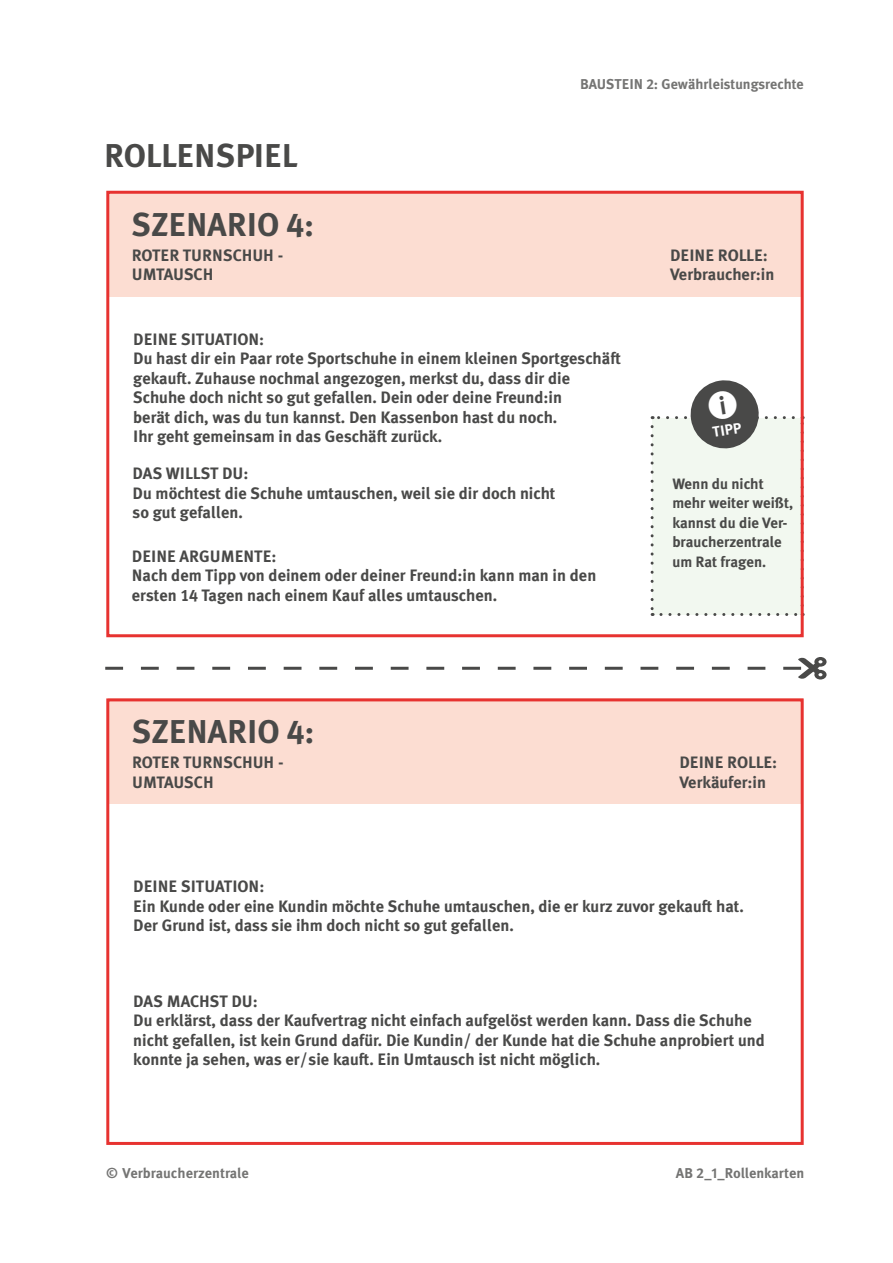
<style>
.page{position:relative;width:893px;height:1263px;background:#fff}
.page>*{position:absolute;margin:0;border:0;box-sizing:border-box;transform-origin:0 0}
.t1{font:700 33px "Meta Plus";color:#494948}
.t2{font:700 16.5px/19.5px "Meta Plus";color:#494948}
.t3{font:700 15px/19.5px "Meta Plus";color:#494948}
.t4{font:700 14.7px "Meta Plus";color:#fff}
.t5{font:700 14.25px "Meta Pro";color:#747473}
.t6{font:700 14.25px "Meta Plus";color:#747473}
.s1{font-family:"Meta Plus Bold Caps";font-weight:400}
</style>
<div class="page">
<div style="left:108px;top:191px;width:694px;height:106px;background:#fcddd2"></div>
<div style="left:108px;top:698px;width:694px;height:106px;background:#fcddd2"></div>
<div style="left:106px;top:191px;width:698px;height:446px;border:3px solid #e73230"></div>
<div style="left:106px;top:698px;width:698px;height:447px;border:3px solid #e73230"></div>
<svg style="left:105px;top:657px;width:721px;height:22px"></svg>
<svg style="left:651px;top:378px;width:153px;height:238px"></svg>
<h1 class="t1" style="left:104px;top:137px;width:195px">ROLLENSPIEL</h1>
<h1 class="t1" style="left:132px;top:205px;width:184px">SZENARIO <span class="s1">4</span>:</h1>
<p class="t2" style="left:132px;top:245px;width:153px">ROTER TURNSCHUH -<br>UMTAUSCH</p>
<p class="t6" style="left:580px;top:76px;width:225px">BAUSTEIN <span class="s1">2</span>: Gewährleistungsrechte</p>
<p class="t2" style="left:670px;top:245px;width:106px">DEINE ROLLE:<br>Verbraucher:in</p>
<p class="t2" style="left:133px;top:329px;width:489px">DEINE SITUATION:<br>Du hast dir ein Paar rote Sportschuhe in einem kleinen Sportgeschäft gekauft. Zuhause nochmal angezogen, merkst du, dass dir die Schuhe doch nicht so gut gefallen. Dein oder deine Freund:in<br>berät dich, was du tun kannst. Den Kassenbon hast du noch.<br>Ihr geht gemeinsam in das Geschäft zurück.</p>
<p class="t2" style="left:133px;top:464px;width:424px">DAS WILLST DU:<br>Du möchtest die Schuhe umtauschen, weil sie dir doch nicht so gut gefallen.</p>
<p class="t2" style="left:132px;top:546px;width:466px">DEINE ARGUMENTE:<br>Nach dem Tipp von deinem oder deiner Freund:in kann man in den ersten <span class="s1">14</span> Tagen nach einem Kauf alles umtauschen.</p>
<h1 class="t1" style="left:132px;top:713px;width:184px">SZENARIO <span class="s1">4</span>:</h1>
<p class="t2" style="left:132px;top:753px;width:153px">ROTER TURNSCHUH -<br>UMTAUSCH</p>
<p class="t4" style="left:711px;top:423px;width:31px;rotate:-9deg">TIPP</p>
<p class="t3" style="left:672px;top:473px;width:122px">Wenn du nicht mehr weiter weißt, kannst du die Ver&shy;braucherzentrale um Rat fragen.</p>
<p class="t2" style="left:679px;top:753px;width:99px">DEINE ROLLE:<br>Verkäufer:in</p>
<p class="t2" style="left:133px;top:876px;width:612px">DEINE SITUATION:<br>Ein Kunde oder eine Kundin möchte Schuhe umtauschen, die er kurz zuvor gekauft hat.<br>Der Grund ist, dass sie ihm doch nicht so gut gefallen.</p>
<p class="t2" style="left:133px;top:991px;width:633px">DAS MACHST DU:<br>Du erklärst, dass der Kaufvertrag nicht einfach aufgelöst werden kann. Dass die Schuhe nicht gefallen, ist kein Grund dafür. Die Kundin/ der Kunde hat die Schuhe anprobiert und konnte ja sehen, was er/sie kauft. Ein Umtausch ist nicht möglich.</p>
<p class="t5" style="left:106px;top:1162px;width:144px">© Verbraucherzentrale</p>
<p class="t5" style="left:676px;top:1162px;width:130px">AB 2_1_Rollenkarten</p>
</div>
